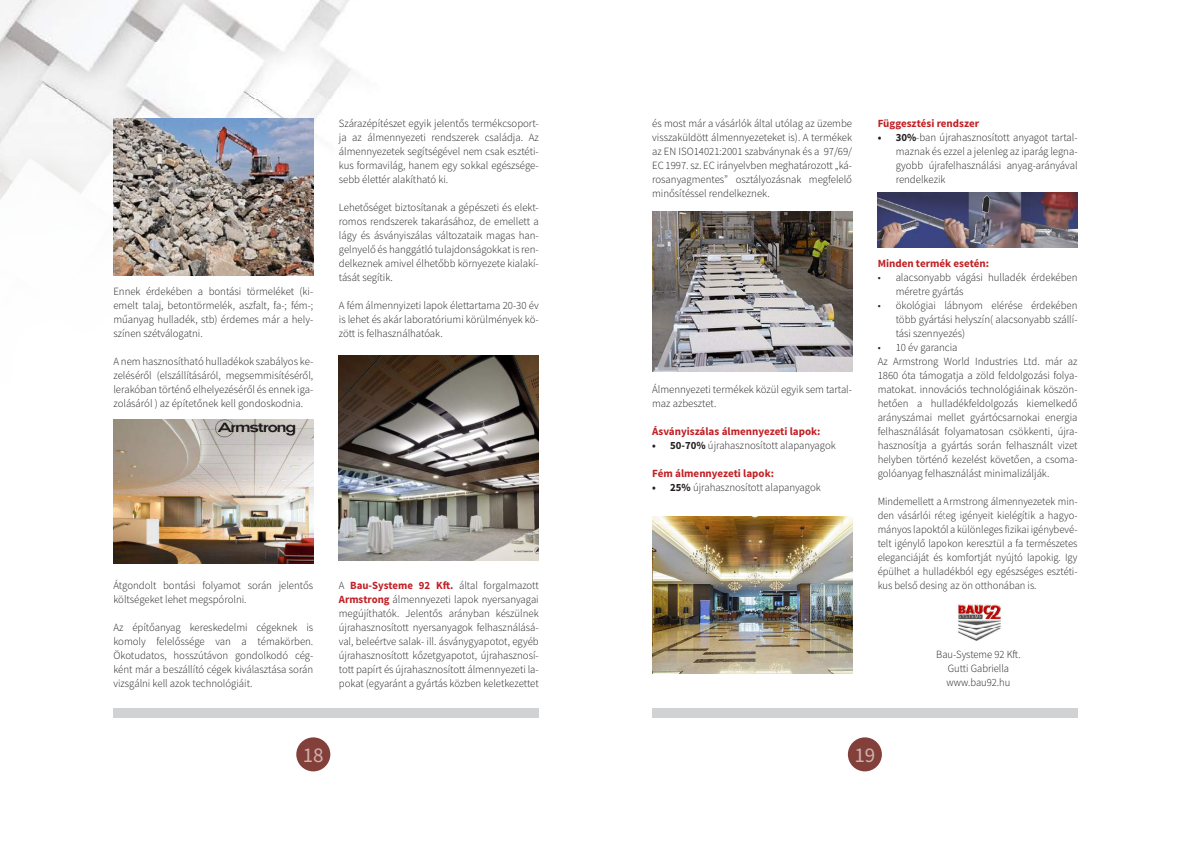
<style>
.page{position:relative;width:1191px;height:842px;background:#fff}
.page>*{position:absolute;margin:0;border:0;box-sizing:border-box;transform-origin:0 0}
.t1{font:21px "Source Sans Pro";color:#d0b3ac}
.t2{font:300 11px/14px "Source Sans Pro";color:#231f20;text-align:justify}
.t3{font:300 11px/14px "Source Sans Pro";color:#231f20;text-align:justify;scale:.96 1}
.t4{font:700 11px "Source Sans Pro";color:#c12025}
.s1{font-weight:700;color:#c12025}
.s2{font-weight:700}
</style>
<div class="page">
<div style="left:848px;top:737px;width:34px;height:34px;background:#83403b;border-radius:50%"></div>
<div style="left:296px;top:737px;width:34px;height:34px;background:#83403b;border-radius:50%"></div>
<div style="left:113px;top:708px;width:426px;height:10px;background:#d1d2d4"></div>
<div style="left:652px;top:708px;width:425px;height:10px;background:#d1d2d4"></div>
<img style="left:0;top:0;width:539px;height:403px">
<img style="left:113px;top:119px;width:200px;height:157px">
<img style="left:113px;top:419px;width:200px;height:144px">
<img style="left:339px;top:356px;width:200px;height:204px">
<img style="left:652px;top:212px;width:200px;height:160px">
<img style="left:652px;top:517px;width:200px;height:157px">
<img style="left:877px;top:193px;width:200px;height:54px">
<img style="left:957px;top:604px;width:44px;height:37px">
<p class="t2" style="left:113px;top:285px;width:201px">Ennek érdekében a bontási törmeléket (ki&shy;emelt talaj, betontörmelék, aszfalt, fa-; fém-; műanyag hulladék, stb) érdemes már a hely&shy;színen szétválogatni.</p>
<p class="t2" style="left:113px;top:355px;width:201px">A nem hasznosítható hulladékok szabályos ke&shy;zeléséről (elszállításáról, megsemmisítéséről, lerakóban történő elhelyezéséről és ennek iga&shy;zolásáról ) az építetőnek kell gondoskodnia.</p>
<p class="t2" style="left:339px;top:117px;width:201px">Szárazépítészet egyik jelentős termékcsoport&shy;ja az álmennyezeti rendszerek családja. Az álmennyezetek segítségével nem csak esztéti&shy;kus formavilág, hanem egy sokkal egészsége&shy;sebb élettér alakítható ki.</p>
<p class="t2" style="left:339px;top:201px;width:201px">Lehetőséget biztosítanak a gépészeti és elekt&shy;romos rendszerek takarásához, de emellett a lágy és ásványiszálas változataik magas han&shy;gelnyelő és hanggátló tulajdonságokkat is ren&shy;delkeznek amivel élhetőbb környezete kialakí&shy;tását segítik.</p>
<p class="t2" style="left:339px;top:299px;width:201px">A fém álmennyizeti lapok élettartama 20-30 év is lehet és akár laboratóriumi körülmények kö&shy;zött is felhasználhatóak.</p>
<p class="t2" style="left:113px;top:579px;width:201px">Átgondolt bontási folyamot során jelentős költségeket lehet megspórolni.</p>
<p class="t2" style="left:113px;top:621px;width:201px">Az építőanyag kereskedelmi cégeknek is komoly felelőssége van a témakörben.<br>Ökotudatos, hosszútávon gondolkodó cég&shy;ként már a beszállító cégek kiválasztása során vizsgálni kell azok technológiáit.</p>
<p class="t2" style="left:339px;top:579px;width:201px">A <span class="s1">Bau-Systeme 92 Kft.</span> által forgalmazott <span class="s1">Armstrong</span> álmennyezeti lapok nyersanyagai megújíthatók. Jelentős arányban készülnek újrahasznosított nyersanyagok felhasználásá&shy;val, beleértve salak- ill. ásványgyapotot, egyéb újrahasznosított kőzetgyapotot, újrahasznosí&shy;tott papírt és újrahasznosított álmennyezeti la&shy;pokat (egyaránt a gyártás közben keletkezettet</p>
<p class="t2" style="left:652px;top:117px;width:201px">és most már a vásárlók által utólag az üzembe visszaküldött álmennyezeteket is). A termékek az EN ISO14021:2001 szabványnak és a 97/69/ EC 1997. sz. EC irányelvben meghatározott „ká&shy;rosanyagmentes” osztályozásnak megfelelő minősítéssel rendelkeznek.</p>
<p class="t2" style="left:652px;top:383px;width:201px">Álmennyezeti termékek közül egyik sem tartal&shy;maz azbesztet.</p>
<p class="t4" style="left:652px;top:425px;width:170px">Ásványiszálas álmennyezeti lapok:</p>
<p class="t2" style="left:652px;top:439px;width:185px"><span class="s2">• 50-70%</span> újrahasznosított alapanyagok</p>
<p class="t4" style="left:652px;top:467px;width:123px">Fém álmennyezeti lapok:</p>
<p class="t2" style="left:652px;top:481px;width:170px"><span class="s2">• 25%</span> újrahasznosított alapanyagok</p>
<p class="t4" style="left:877px;top:117px;width:103px">Függesztési rendszer</p>
<p class="t2" style="left:895px;top:131px;width:183px;text-indent:-18px"><span class="s2">• 30%</span>-ban újrahasznosított anyagot tartal&shy;maznak és ezzel a jelenleg az iparág legna&shy;gyobb újrafelhasználási anyag-arányával rendelkezik</p>
<p class="t4" style="left:877px;top:257px;width:113px">Minden termék esetén:</p>
<p class="t2" style="left:895px;top:271px;width:183px;text-indent:-18px">• alacsonyabb vágási hulladék érdekében méretre gyártás</p>
<p class="t2" style="left:895px;top:299px;width:183px;text-indent:-18px">• ökológiai lábnyom elérése érdekében több gyártási helyszín( alacsonyabb szállí&shy;tási szennyezés)</p>
<p class="t2" style="left:877px;top:341px;width:201px;text-align:left">• 10 év garancia<br>Az Armstrong World Industries Ltd. már az 1860 óta támogatja a zöld feldolgozási folya&shy;matokat. innovációs technológiáinak köszön&shy;hetően a hulladékfeldolgozás kiemelkedő arányszámai mellet gyártócsarnokai energia felhasználását folyamatosan csökkenti, újra&shy;hasznosítja a gyártás során felhasznált vizet helyben történő kezelést követően, a csoma&shy;golóanyag felhasználást minimalizálják.</p>
<p class="t3" style="left:877px;top:495px;width:210px">Mindemellett a Armstrong álmennyezetek min&shy;den vásárlói réteg igényeit kielégítik a hagyo&shy;mányos lapoktól a különleges fizikai igénybevé&shy;telt igénylő lapokon keresztül a fa természetes eleganciáját és komfortját nyújtó lapokig. Igy épülhet a hulladékból egy egészséges esztéti&shy;kus belső desing az ön otthonában is.</p>
<p class="t3" style="left:936px;top:647px;width:89px;text-align:center">Bau-Systeme 92 Kft.<br>Gutti Gabriella www.bau92.hu</p>
<h1 class="t1" style="left:303px;top:742px;width:22px">18</h1>
<h1 class="t1" style="left:854px;top:742px;width:22px">19</h1>
</div>
